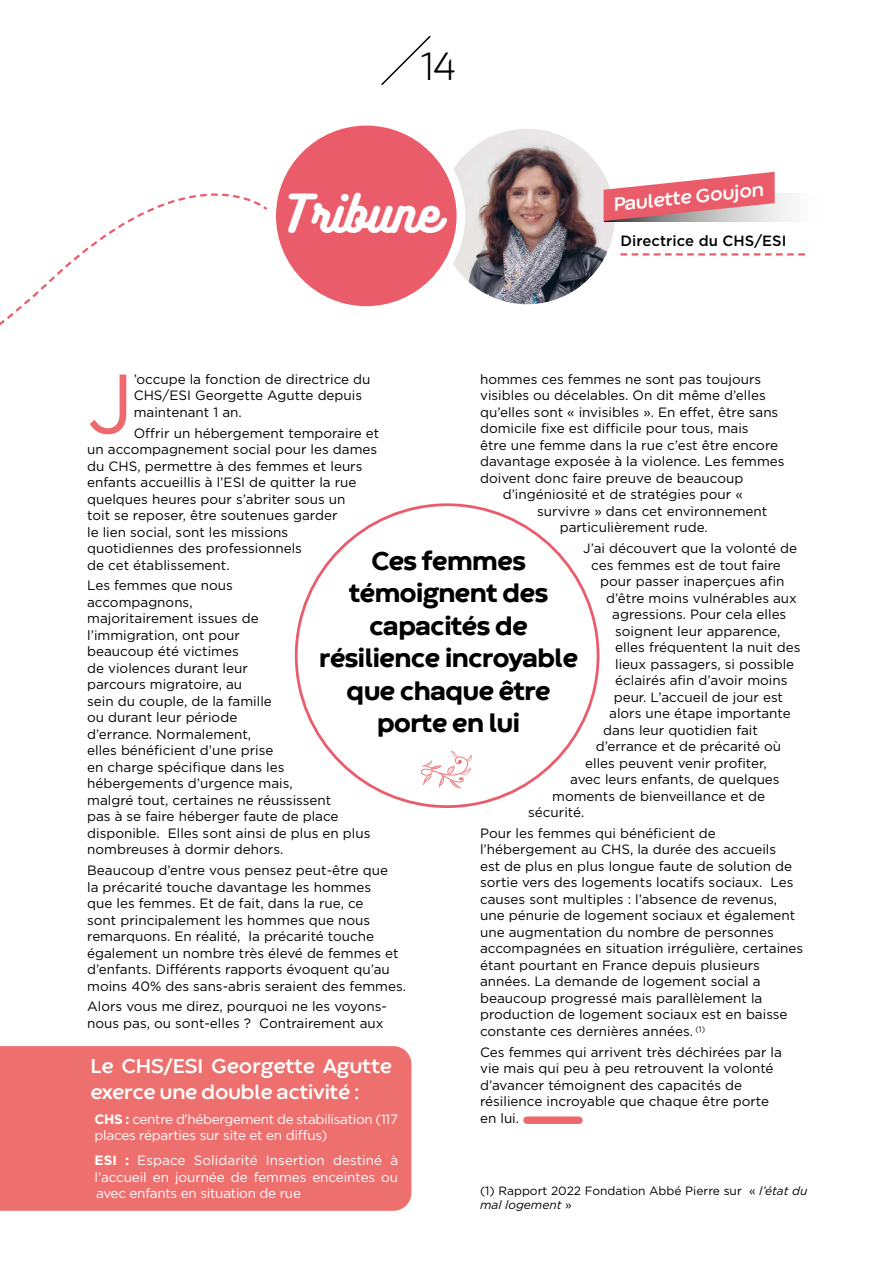
<style>
.page{position:relative;width:893px;height:1263px;background:#fff}
.page>*{position:absolute;margin:0;border:0;box-sizing:border-box;transform-origin:0 0}
.t1{font:84.15px "Gotham";color:#ed696d}
.t2{font:46.5px "Bukhari Script";color:#fff}
.t3{font:300 37.5px "Exo";color:#000}
.t4{font:800 27px/32.4px "Codec Warm";letter-spacing:-.04em;color:#000;text-align:center}
.t5{font:700 21px/25.2px "Codec Warm";letter-spacing:-.025em;color:#fff}
.t6{font:700 19.8px "Codec Warm";color:#fff}
.t7{font:500 14.85px "Gotham";letter-spacing:.005em;color:#000}
.t8{font:13.5px/16.5px "Gotham";color:#000}
.t9{font:13.5px/16.5px "Gotham";letter-spacing:-.02em;color:#fff}
.t10{font:12px/13.5px "Gotham";color:#000}
.s1{font-weight:700}
.s2{font-style:italic}
</style>
<div class="page">
<svg style="left:381px;top:36px;width:50px;height:49px"></svg>
<svg style="left:0;top:204px;width:267px;height:122px"></svg>
<img style="left:439px;top:129px;width:176px;height:175px;border-radius:88px">
<div style="left:427px;top:117px;width:200px;height:200px;border:12px solid #fff;border-radius:50%"></div>
<div style="left:527px;top:1116px;width:52px;height:8px;background:#ed696d"></div>
<div style="left:272px;top:121px;width:189px;height:189px;background:#eb5c6b;border-radius:50%"></div>
<div style="left:267px;top:117px;width:198px;height:198px;border:9px solid #fff;border-radius:50%"></div>
<div style="left:604px;top:193px;width:227px;height:29px;background:#fafafa"></div>
<svg style="left:620px;top:253px;width:185px;height:3px"></svg>
<svg style="left:421px;top:751px;width:51px;height:37px"></svg>
<svg style="left:604px;top:172px;width:171px;height:49px"></svg>
<div style="left:0;top:1046px;width:411px;height:165px;background:#ee706e"></div>
<h3 class="t3" style="left:420px;top:43px;width:37px">14</h3>
<h2 class="t2" style="left:283px;top:189px;width:159px">Tribune</h2>
<h3 class="t6" style="left:612px;top:192px;width:153px;rotate:-6deg">Paulette Goujon</h3>
<p class="t7" style="left:620px;top:231px;width:168px">Directrice du CHS/ESI</p>
<p class="t8" style="left:480px;top:371px;width:283px">hommes ces femmes ne sont pas toujours</p>
<p class="t8" style="left:480px;top:387px;width:287px">visibles ou décelables. On dit même d’elles</p>
<p class="t8" style="left:480px;top:404px;width:300px">qu’elles sont « invisibles ». En effet, être sans</p>
<p class="t8" style="left:480px;top:420px;width:270px">domicile fixe est difficile pour tous, mais</p>
<p class="t8" style="left:480px;top:437px;width:300px">être une femme dans la rue c’est être encore</p>
<p class="t8" style="left:480px;top:453px;width:306px">davantage exposée à la violence. Les femmes</p>
<p class="t8" style="left:480px;top:469px;width:265px">doivent donc faire preuve de beaucoup</p>
<p class="t8" style="left:503px;top:486px;width:242px">d’ingéniosité et de stratégies pour «</p>
<p class="t8" style="left:537px;top:502px;width:232px">survivre » dans cet environnement</p>
<p class="t8" style="left:560px;top:519px;width:150px">particulièrement rude.</p>
<p class="t8" style="left:591px;top:540px;width:207px;text-indent:-8px">J’ai découvert que la volonté de ces femmes est de tout faire</p>
<p class="t8" style="left:600px;top:573px;width:186px">pour passer inaperçues afin</p>
<p class="t8" style="left:606px;top:589px;width:192px">d’être moins vulnérables aux</p>
<p class="t8" style="left:612px;top:606px;width:176px">agressions. Pour cela elles</p>
<p class="t8" style="left:615px;top:622px;width:167px">soignent leur apparence,</p>
<p class="t8" style="left:615px;top:639px;width:187px">elles fréquentent la nuit des</p>
<p class="t8" style="left:615px;top:655px;width:180px">lieux passagers, si possible</p>
<p class="t8" style="left:615px;top:672px;width:174px">éclairés afin d’avoir moins</p>
<p class="t8" style="left:614px;top:688px;width:171px">peur. L’accueil de jour est</p>
<p class="t8" style="left:609px;top:705px;width:183px">alors une étape importante</p>
<p class="t8" style="left:603px;top:721px;width:156px">dans leur quotidien fait</p>
<p class="t8" style="left:596px;top:738px;width:187px">d’errance et de précarité où</p>
<p class="t8" style="left:585px;top:754px;width:183px">elles peuvent venir profiter,</p>
<p class="t8" style="left:570px;top:771px;width:211px">avec leurs enfants, de quelques</p>
<p class="t8" style="left:552px;top:787px;width:214px">moments de bienveillance et de</p>
<p class="t8" style="left:528px;top:804px;width:58px">sécurité.</p>
<p class="t8" style="left:480px;top:824px;width:325px">Pour les femmes qui bénéficient de l’hébergement au CHS, la durée des accueils<br>est de plus en plus longue faute de solution de sortie vers des logements locatifs sociaux. Les causes sont multiples : l’absence de revenus, une pénurie de logement sociaux et également une augmentation du nombre de personnes accompagnées en situation irrégulière, certaines étant pourtant en France depuis plusieurs années. La demande de logement social a beaucoup progressé mais parallèlement la production de logement sociaux est en baisse constante ces dernières années. <sup>(1)</sup></p>
<p class="t8" style="left:480px;top:1043px;width:303px">Ces femmes qui arrivent très déchirées par la vie mais qui peu à peu retrouvent la volonté d’avancer témoignent des capacités de résilience incroyable que chaque être porte en lui.</p>
<h1 class="t1" style="left:87px;top:350px;width:48px">J</h1>
<p class="t8" style="left:134px;top:371px;width:238px">’occupe la fonction de directrice du<br>CHS/ESI Georgette Agutte depuis maintenant 1 an.</p>
<p class="t8" style="left:87px;top:424px;width:294px;text-indent:47px">Offrir un hébergement temporaire et un accompagnement social pour les dames du CHS, permettre à des femmes et leurs enfants accueillis à l’ESI de quitter la rue quelques heures pour s’abriter sous un<br>toit se reposer, être soutenues garder<br>le lien social, sont les missions<br>quotidiennes des professionnels<br>de cet établissement.</p>
<p class="t8" style="left:87px;top:577px;width:285px">Les femmes que nous<br>accompagnons,<br>majoritairement issues de<br>l’immigration, ont pour<br>beaucoup été victimes<br>de violences durant leur<br>parcours migratoire, au<br>sein du couple, de la famille<br>ou durant leur période<br>d’errance. Normalement,<br>elles bénéficient d’une prise<br>en charge spécifique dans les hébergements d’urgence mais,<br>malgré tout, certaines ne réussissent<br>pas à se faire héberger faute de place disponible. Elles sont ainsi de plus en plus nombreuses à dormir dehors.</p>
<p class="t8" style="left:87px;top:862px;width:320px">Beaucoup d’entre vous pensez peut-être que<br>la précarité touche davantage les hommes<br>que les femmes. Et de fait, dans la rue, ce<br>sont principalement les hommes que nous remarquons. En réalité, la précarité touche également un nombre très élevé de femmes et d’enfants. Différents rapports évoquent qu’au moins 40% des sans-abris seraient des femmes.</p>
<p class="t8" style="left:87px;top:998px;width:301px">Alors vous me direz, pourquoi ne les voyons&shy;nous pas, ou sont-elles ? Contrairement aux</p>
<h3 class="t4" style="left:319px;top:547px;width:261px">Ces femmes témoignent des capacités de résilience incroyable que chaque être porte en lui</h3>
<h3 class="t5" style="left:90px;top:1055px;width:303px">Le CHS/ESI Georgette Agutte exerce une double activité :</h3>
<p class="t9" style="left:95px;top:1110px;width:305px"><span class="s1">CHS :</span> centre d’hébergement de stabilisation (117 places réparties sur site et en diffus)</p>
<p class="t9" style="left:95px;top:1152px;width:305px;text-align:justify"><span class="s1">ESI :</span> Espace Solidarité Insertion destiné à l’accueil en journée de femmes enceintes ou avec enfants en situation de rue</p>
<p class="t10" style="left:480px;top:1184px;width:329px">(1) Rapport 2022 Fondation Abbé Pierre sur « <span class="s2">l’état du mal logement</span> »</p>
</div>
